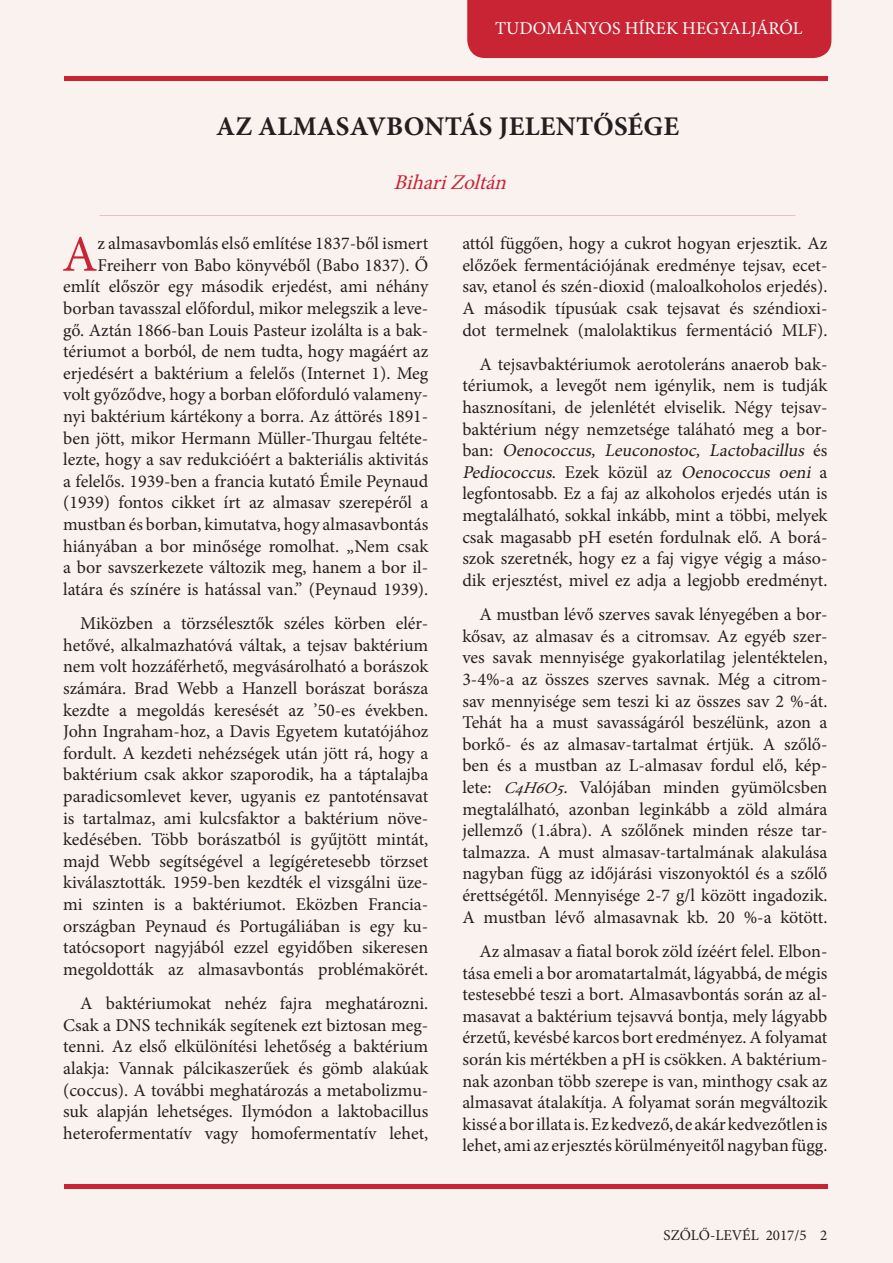
<style>
.page{position:relative;width:893px;height:1263px;background:#faf2ee}
.page>*{position:absolute;margin:0;border:0;box-sizing:border-box;transform-origin:0 0}
.t1{font:51.3px "Minion Pro";color:#c82434}
.t2{font:700 27px "Minion Pro";letter-spacing:.01em;color:#231f20}
.t3{font:italic 21px "Minion Pro";color:#c82434}
.t4{font:18px/21.6px "Minion Pro";color:#231f20;text-align:justify}
.t5{font:18px "Minion Pro";color:#fff}
.t6{font:15px "Minion Pro";color:#231f20}
.s1{font-style:italic}
.s2{font-style:italic;font-size:16.5px}
</style>
<div class="page">
<div style="left:467px;top:0;width:364px;height:58px;background:#c82434"></div>
<div style="left:64px;top:1184px;width:763px;height:5px;background:#c82434"></div>
<hr style="left:65px;top:77px;width:763px;height:4px;background:#c82434">
<p class="t5" style="left:495px;top:16px;width:309px">TUDOMÁNYOS HÍREK HEGYALJÁRÓL</p>
<p class="t2" style="left:216px;top:107px;width:465px">AZ ALMASAVBONTÁS JELENTŐSÉGE</p>
<p class="t3" style="left:394px;top:168px;width:121px">BihariZoltán</p>
<p class="t4" style="left:63px;top:233px;width:367px;text-align:right">z almasavbomlás első említése 1837-ből ismert Freiherr von Babo könyvéből (Babo 1837). Ő említ először egy második erjedést, ami néhány borban tavasszal előfordul, mikor melegszik a leve&shy;gő. Aztán 1866-ban Louis Pasteur izolálta is a bak&shy;tériumot a borból, de nem tudta, hogy magáért az erjedésért a baktérium a felelős (Internet 1). Meg volt győződve, hogy a borban előforduló valamen - nyi baktérium kártékony a borra. Az áttörés 1891- ben jött, mikor Hermann Müller-Thurgau feltéte&shy;lezte, hogy a sav redukcióért a bakteriális aktivitás a felelős. 1939-ben a francia kutató Émile Peynaud (1939) fontos cikket írt az almasav szerepéről a mustban és borban, kimutatva, hogy almasavbontás hiányában a bor minősége romolhat. „Nem csak a bor savszerkezete változik meg, hanem a bor il&shy;latára és színére is hatással van.” (Peynaud 1939).</p>
<p class="t4" style="left:63px;top:613px;width:367px;text-indent:17px">Miközben a törzsélesztők széles körben elér&shy;hetővé, alkalmazhatóvá váltak, a tejsav baktérium nem volt hozzáférhető, megvásárolható a borászok számára. Brad Webb a Hanzell borászat borásza kezdte a megoldás keresését az ’50-es években.<br>John Ingraham-hoz, a Davis Egyetem kutatójához fordult. A kezdeti nehézségek után jött rá, hogy a baktérium csak akkor szaporodik, ha a táptalajba paradicsomlevet kever, ugyanis ez pantoténsavat is tartalmaz, ami kulcsfaktor a baktérium növe&shy;kedésében. Több borászatból is gyűjtött mintát, majd Webb segítségével a legígéretesebb törzset kiválasztották. 1959-ben kezdték el vizsgálni üze&shy;mi szinten is a baktériumot. Eközben Francia&shy;országban Peynaud és Portugáliában is egy ku&shy;tatócsoport nagyjából ezzel egyidőben sikeresen megoldották az almasavbontás problémakörét.</p>
<p class="t4" style="left:63px;top:993px;width:367px;text-indent:17px">A baktériumokat nehéz fajra meghatározni.<br>Csak a DNS technikák segítenek ezt biztosan meg&shy;tenni. Az első elkülönítési lehetőség a baktérium alakja: Vannak pálcikaszerűek és gömb alakúak (coccus). A további meghatározás a metabolizmu&shy;suk alapján lehetséges. Ilymódon a laktobacillus heterofermentatív vagy homofermentatív lehet,</p>
<p class="t1" style="left:62px;top:220px;width:37px">A</p>
<p class="t4" style="left:462px;top:233px;width:367px">attól függően, hogy a cukrot hogyan erjesztik. Az előzőek fermentációjának eredménye tejsav, ecet&shy;sav, etanol és szén-dioxid (maloalkoholos erjedés).<br>A második típusúak csak tejsavat és széndioxi&shy;dot termelnek (malolaktikus fermentáció MLF).</p>
<p class="t4" style="left:462px;top:353px;width:367px;text-indent:17px">A tejsavbaktériumok aerotoleráns anaerob bak&shy;tériumok, a levegőt nem igénylik, nem is tudják hasznosítani, de jelenlétét elviselik. Négy tejsav&shy;baktérium négy nemzetsége taláható meg a bor&shy;b a n : <span class="s1">Oenococcus, Leuconostoc, Lactobacillus</span> é s <span class="s1">Pediococcus</span>. E z e k k ö z ü l a z <span class="s1">Oenococcus oeni</span> a legfontosabb. Ez a faj az alkoholos erjedés után is megtalálható, sokkal inkább, mint a többi, melyek csak magasabb pH esetén fordulnak elő. A borá&shy;szok szeretnék, hogy ez a faj vigye végig a máso&shy;dik erjesztést, mivel ez adja a legjobb eredményt.</p>
<p class="t4" style="left:462px;top:604px;width:367px;text-indent:17px">A mustban lévő szerves savak lényegében a bor&shy;kősav, az almasav és a citromsav. Az egyéb szer&shy;ves savak mennyisége gyakorlatilag jelentéktelen, 3-4%-a az összes szerves savnak. Még a citrom&shy;sav mennyisége sem teszi ki az összes sav 2 %-át.<br>Tehát ha a must savasságáról beszélünk, azon a borkő- és az almasav-tartalmat értjük. A szőlő&shy;ben és a mustban az L-almasav fordul elő, kép&shy;lete: <span class="s2">C4H6O5</span><span class="s1">.</span> Valójában minden gyümölcsben megtalálható, azonban leginkább a zöld almára jellemző (1.ábra). A szőlőnek minden része tar&shy;talmazza. A must almasav-tartalmának alakulása nagyban függ az időjárási viszonyoktól és a szőlő érettségétől. Mennyisége 2-7 g/l között ingadozik.<br>A mustban lévő almasavnak kb. 20 %-a kötött.</p>
<p class="t4" style="left:462px;top:940px;width:367px;text-indent:17px">Az almasav a fiatal borok zöld ízéért felel. Elbon&shy;tása emeli a bor aromatartalmát, lágyabbá, de mégis testesebbé teszi a bort. Almasavbontás során az al&shy;masavat a baktérium tejsavvá bontja, mely lágyabb érzetű, kevésbé karcos bort eredményez. A folyamat során kis mértékben a pH is csökken. A baktérium&shy;nak azonban több szerepe is van, minthogy csak az almasavat átalakítja. A folyamat során megváltozik kissé a bor illata is. Ez kedvező, de akár kedvezőtlen is lehet, ami az erjesztés körülményeitől nagyban függ.</p>
<p class="t6" style="left:664px;top:1225px;width:165px">SZŐLŐ-LEVÉL 2017/5 2</p>
<p class="t6" style="left:667px;top:1225px;width:162px">SZŐLŐ-LEVÉL 2016/8 4</p>
</div>
